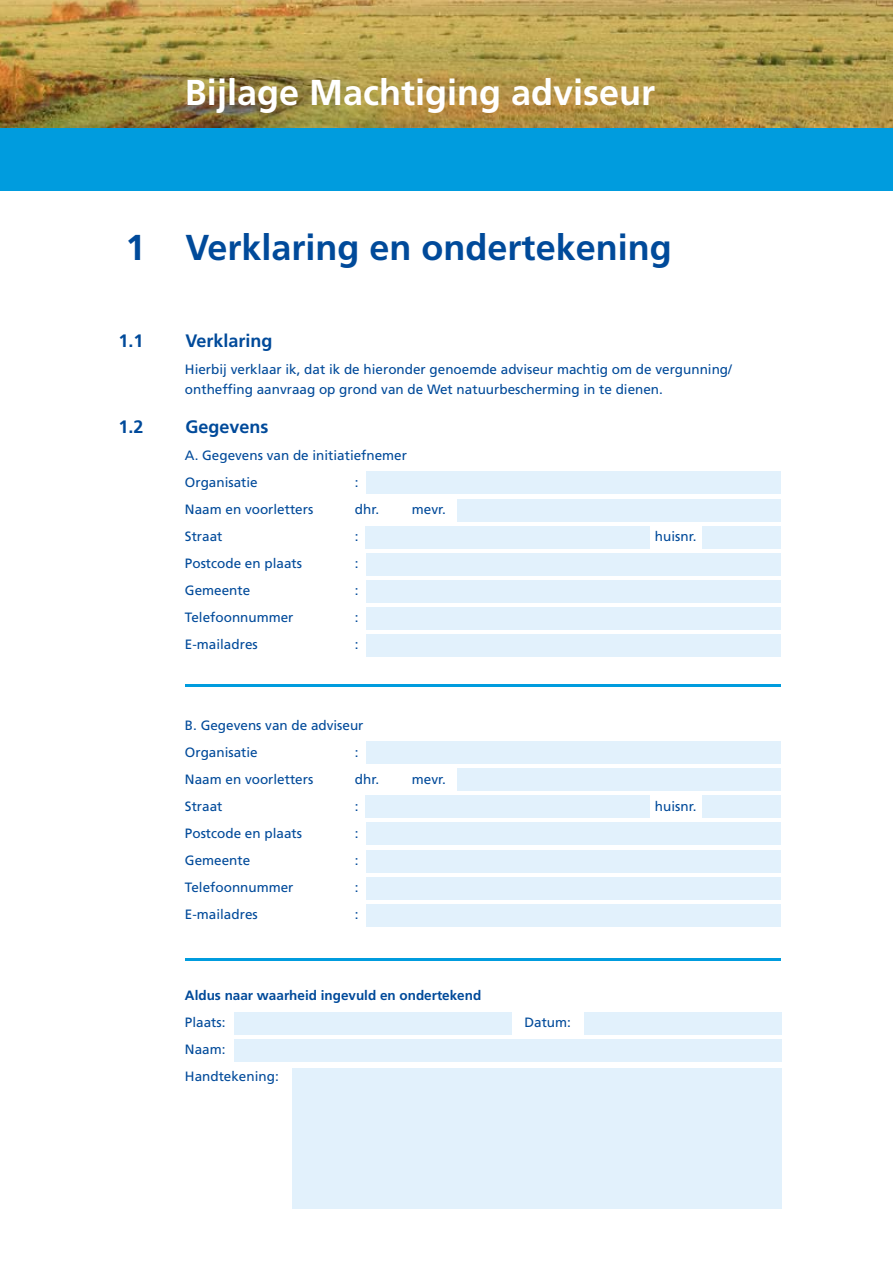
<style>
.page{position:relative;width:893px;height:1263px;background:#fff}
.page>*{position:absolute;margin:0;border:0;box-sizing:border-box;transform-origin:0 0}
.t1{font:700 36px "Frutiger LT Std";color:#004a9a}
.t2{font:700 36px "Frutiger LT Std";color:#fff}
.t3{font:700 18px "Frutiger LT Std";color:#004a9a}
.t4{font:13.5px/27px "Frutiger LT Std";color:#004a9a}
.t5{font:700 13.5px "Frutiger LT Std";color:#004a9a}
</style>
<div class="page">
<div style="left:457px;top:499px;width:323px;height:22px;background:#e2f1fc"></div>
<div style="left:457px;top:768px;width:323px;height:23px;background:#e2f1fc"></div>
<div style="left:366px;top:471px;width:414px;height:23px;background:#e2f1fc"></div>
<div style="left:366px;top:741px;width:414px;height:23px;background:#e2f1fc"></div>
<div style="left:366px;top:553px;width:414px;height:23px;background:#e2f1fc"></div>
<div style="left:366px;top:822px;width:414px;height:23px;background:#e2f1fc"></div>
<div style="left:366px;top:580px;width:414px;height:23px;background:#e2f1fc"></div>
<div style="left:366px;top:850px;width:414px;height:22px;background:#e2f1fc"></div>
<div style="left:366px;top:607px;width:414px;height:23px;background:#e2f1fc"></div>
<div style="left:366px;top:877px;width:414px;height:22px;background:#e2f1fc"></div>
<div style="left:366px;top:634px;width:414px;height:23px;background:#e2f1fc"></div>
<div style="left:366px;top:904px;width:414px;height:23px;background:#e2f1fc"></div>
<div style="left:366px;top:526px;width:284px;height:23px;background:#e2f1fc"></div>
<div style="left:366px;top:795px;width:284px;height:23px;background:#e2f1fc"></div>
<div style="left:702px;top:526px;width:78px;height:23px;background:#e2f1fc"></div>
<div style="left:702px;top:795px;width:78px;height:23px;background:#e2f1fc"></div>
<div style="left:0;top:43px;width:893px;height:148px;background:#009cde"></div>
<hr style="left:185px;top:685px;width:595px;height:2px;background:#009cde">
<hr style="left:185px;top:958px;width:595px;height:2px;background:#009cde">
<img style="left:0;top:0;width:893px;height:128px">
<div style="left:234px;top:1012px;width:277px;height:22px;background:#e2f1fc"></div>
<div style="left:584px;top:1012px;width:198px;height:22px;background:#e2f1fc"></div>
<div style="left:234px;top:1039px;width:548px;height:23px;background:#e2f1fc"></div>
<div style="left:292px;top:1069px;width:490px;height:140px;background:#e2f1fc"></div>
<h1 class="t2" style="left:185px;top:71px;width:472px">Bijlage Machtiging adviseur</h1>
<h1 class="t1" style="left:125px;top:227px;width:548px">1 Verklaring en ondertekening</h1>
<h2 class="t3" style="left:118px;top:330px;width:27px">1.1</h2>
<h2 class="t3" style="left:185px;top:330px;width:89px">Verklaring</h2>
<p class="t4" style="left:185px;top:359px;width:548px;line-height:20.2px">Hierbij verklaar ik, dat ik de hieronder genoemde adviseur machtig om de vergunning/ ontheffing aanvraag op grond van de Wet natuurbescherming in te dienen.</p>
<h2 class="t3" style="left:118px;top:416px;width:27px">1.2</h2>
<h2 class="t3" style="left:185px;top:416px;width:85px">Gegevens</h2>
<p class="t4" style="left:185px;top:442px;width:224px">A. Gegevens van de initiatiefnemer<br>Organisatie</p>
<p class="t4" style="left:355px;top:469px;width:5px">:</p>
<p class="t4" style="left:185px;top:496px;width:130px">Naam en voorletters</p>
<p class="t4" style="left:355px;top:496px;width:26px">dhr.</p>
<p class="t4" style="left:412px;top:496px;width:36px">mevr.</p>
<p class="t4" style="left:185px;top:523px;width:39px">Straat</p>
<p class="t4" style="left:355px;top:523px;width:5px">:</p>
<p class="t4" style="left:655px;top:523px;width:43px">huisnr.</p>
<p class="t4" style="left:185px;top:550px;width:119px">Postcode en plaats</p>
<p class="t4" style="left:355px;top:550px;width:5px">:</p>
<p class="t4" style="left:185px;top:577px;width:67px">Gemeente</p>
<p class="t4" style="left:355px;top:577px;width:5px">:</p>
<p class="t4" style="left:185px;top:604px;width:110px">Telefoonnummer</p>
<p class="t4" style="left:355px;top:604px;width:5px">:</p>
<p class="t4" style="left:185px;top:631px;width:74px">E-mailadres</p>
<p class="t4" style="left:355px;top:631px;width:5px">:</p>
<p class="t4" style="left:185px;top:712px;width:180px">B. Gegevens van de adviseur<br>Organisatie</p>
<p class="t4" style="left:355px;top:739px;width:5px">:</p>
<p class="t4" style="left:185px;top:766px;width:130px">Naam en voorletters</p>
<p class="t4" style="left:355px;top:766px;width:26px">dhr.</p>
<p class="t4" style="left:412px;top:766px;width:36px">mevr.</p>
<p class="t4" style="left:185px;top:793px;width:39px">Straat</p>
<p class="t4" style="left:355px;top:793px;width:5px">:</p>
<p class="t4" style="left:655px;top:793px;width:43px">huisnr.</p>
<p class="t4" style="left:185px;top:820px;width:119px">Postcode en plaats</p>
<p class="t4" style="left:355px;top:820px;width:5px">:</p>
<p class="t4" style="left:185px;top:847px;width:67px">Gemeente</p>
<p class="t4" style="left:355px;top:847px;width:5px">:</p>
<p class="t4" style="left:185px;top:874px;width:110px">Telefoonnummer</p>
<p class="t4" style="left:355px;top:874px;width:5px">:</p>
<p class="t4" style="left:185px;top:901px;width:74px">E-mailadres</p>
<p class="t4" style="left:355px;top:901px;width:5px">:</p>
<p class="t5" style="left:185px;top:987px;width:298px">Aldus naar waarheid ingevuld en ondertekend</p>
<p class="t4" style="left:185px;top:1009px;width:42px">Plaats:</p>
<p class="t4" style="left:524px;top:1009px;width:48px">Datum:</p>
<p class="t4" style="left:185px;top:1036px;width:95px">Naam:<br>Handtekening:</p>
</div>
